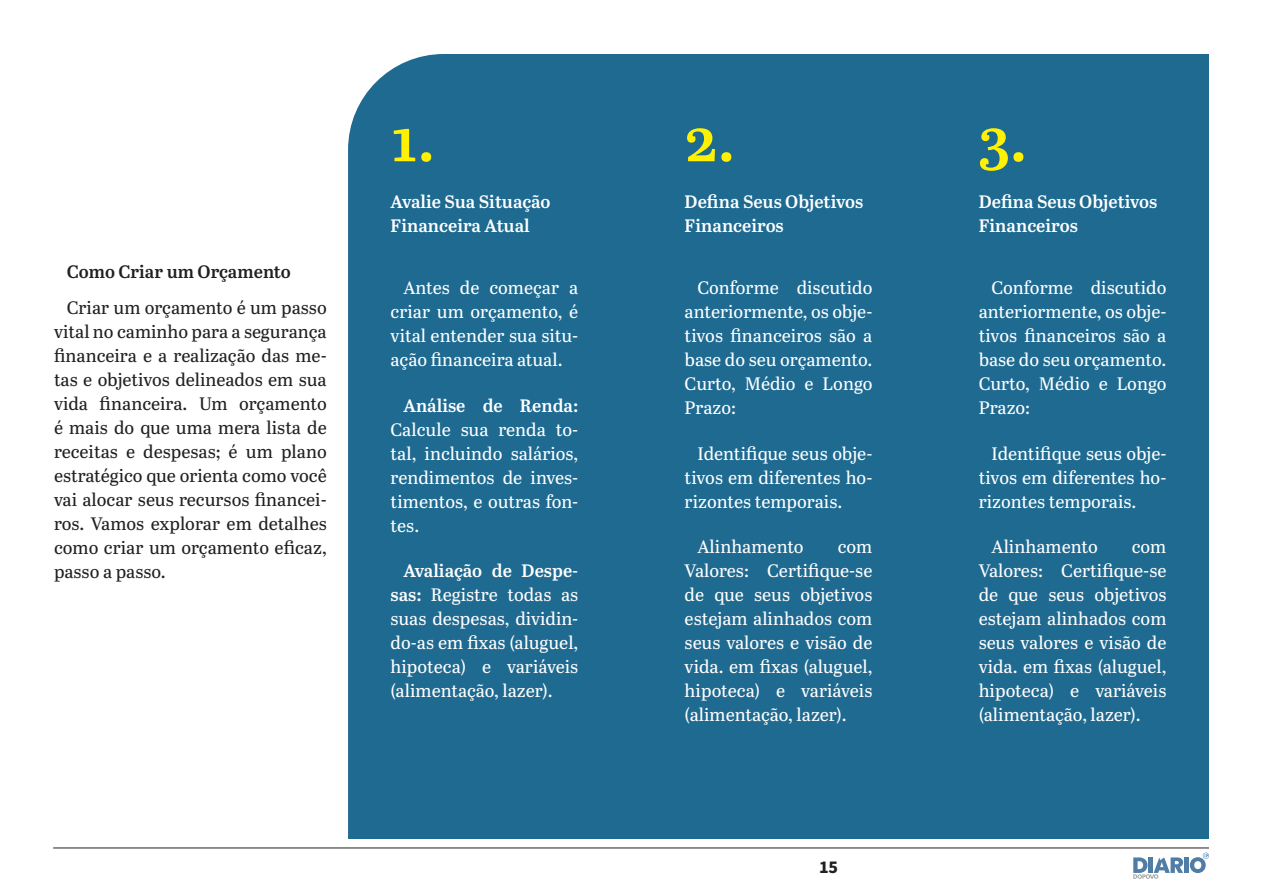
<style>
.page{position:relative;width:1263px;height:893px;background:#fff}
.page>*{position:absolute;margin:0;border:0;box-sizing:border-box;transform-origin:0 0}
.t1{font:600 60px "Abril Text";color:#fff101}
.t2{font:18px/24px "Abril Text";color:#fff;text-align:justify}
.t3{font:18px/24px "Abril Text";color:#231f20;text-align:justify}
.t4{font:600 18px/24px "Abril Text";color:#fff}
.t5{font:600 18px "Abril Text";color:#231f20}
.t6{font:700 18px "Source Sans Pro";color:#231f20}
.s1{font-weight:600}
</style>
<div class="page">
<div style="left:1184px;top:857px;width:5px;height:16px;background:#4f7da6"></div>
<svg style="left:1133px;top:857px;width:50px;height:22px"></svg>
<svg style="left:1190px;top:853px;width:19px;height:20px"></svg>
<hr style="left:53px;top:848px;width:1156px;height:1px;background:#231f20">
<div style="left:348px;top:54px;width:861px;height:785px;background:#1f6a91"></div>
<p class="t5" style="left:67px;top:258px;width:226px">Como Criar um Orçamento</p>
<p class="t3" style="left:54px;top:295px;width:274px;text-indent:13px">Criar um orçamento é um passo vital no caminho para a segurança financeira e a realização das me&shy;tas e objetivos delineados em sua vida financeira. Um orçamento é mais do que uma mera lista de receitas e despesas; é um plano estratégico que orienta como você vai alocar seus recursos financei&shy;ros. Vamos explorar em detalhes como criar um orçamento eficaz, passo a passo.</p>
<p class="t1" style="left:391px;top:96px;width:46px">1.</p>
<p class="t4" style="left:391px;top:188px;width:161px">Avalie Sua Situação<br>Financeira Atual</p>
<p class="t2" style="left:391px;top:275px;width:189px;text-indent:13px">Antes de começar a criar um orçamento, é vital entender sua situ&shy;ação financeira atual.</p>
<p class="t2" style="left:391px;top:392px;width:189px;text-indent:13px"><span class="s1">Análise de Renda:<br></span>Calcule sua renda to&shy;tal, incluindo salários, rendimentos de inves&shy;timentos, e outras fon&shy;tes.</p>
<p class="t2" style="left:391px;top:558px;width:189px;text-indent:13px"><span class="s1">Avaliação de Despe&shy;sas:</span> Registre todas as suas despesas, dividin&shy;do-as em fixas (aluguel, hipoteca) e variáveis (alimentação, lazer).</p>
<p class="t1" style="left:685px;top:96px;width:52px">2.</p>
<p class="t4" style="left:685px;top:188px;width:180px">Defina Seus Objetivos<br>Financeiros</p>
<p class="t2" style="left:685px;top:275px;width:189px;text-indent:13px">Conforme discutido anteriormente, os obje&shy;tivos financeiros são a base do seu orçamento.<br>Curto, Médio e Longo Prazo:</p>
<p class="t2" style="left:685px;top:440px;width:189px;text-indent:13px">Identifique seus obje&shy;tivos em diferentes ho&shy;rizontes temporais.</p>
<p class="t2" style="left:697px;top:534px;width:108px">Alinhamento</p>
<p class="t2" style="left:685px;top:534px;width:189px;text-indent:153px">com Valores: Certifique-se de que seus objetivos estejam alinhados com seus valores e visão de vida. em fixas (aluguel, hipoteca) e variáveis (alimentação, lazer).</p>
<p class="t6" style="left:819px;top:855px;width:21px">15</p>
<p class="t1" style="left:979px;top:96px;width:50px">3.</p>
<p class="t4" style="left:979px;top:188px;width:180px">Defina Seus Objetivos<br>Financeiros</p>
<p class="t2" style="left:979px;top:275px;width:189px;text-indent:13px">Conforme discutido anteriormente, os obje&shy;tivos financeiros são a base do seu orçamento.<br>Curto, Médio e Longo Prazo:</p>
<p class="t2" style="left:979px;top:440px;width:189px;text-indent:13px">Identifique seus obje&shy;tivos em diferentes ho&shy;rizontes temporais.</p>
<p class="t2" style="left:991px;top:534px;width:108px">Alinhamento</p>
<p class="t2" style="left:979px;top:534px;width:189px;text-indent:153px">com Valores: Certifique-se de que seus objetivos estejam alinhados com seus valores e visão de vida. em fixas (aluguel, hipoteca) e variáveis (alimentação, lazer).</p>
</div>
